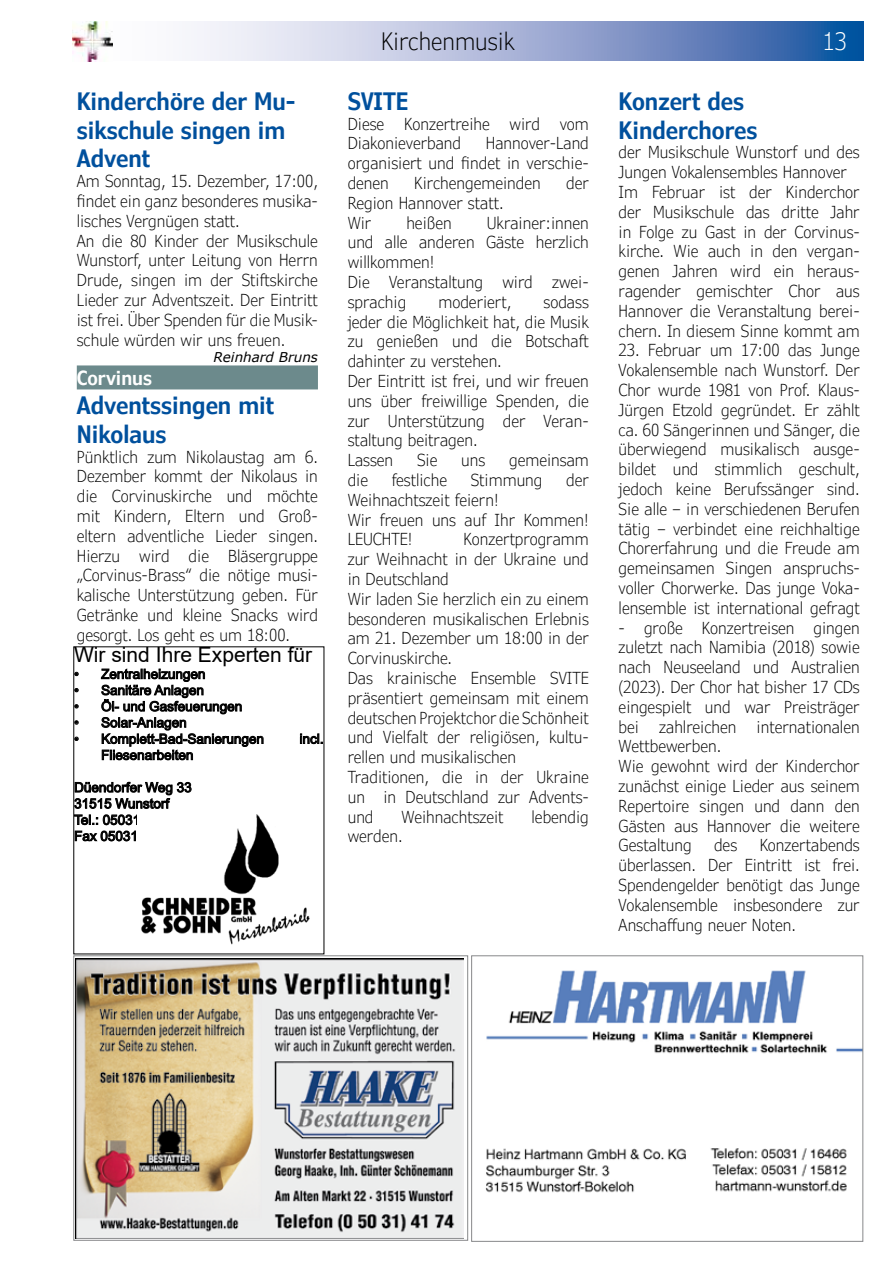
<style>
.page{position:relative;width:893px;height:1263px;background:#fff}
.page>*{position:absolute;margin:0;border:0;box-sizing:border-box;transform-origin:0 0}
.t1{font:600 condensed 24px/28.8px "Verdana Pro";color:#00509d}
.t2{font:300 condensed 24px "Verdana Pro";color:#000}
.t3{font:300 condensed 24px "Verdana Pro";color:#fff}
.t4{font:21px "Arial";color:#000}
.t5{font:600 condensed 19.5px "Verdana Pro";color:#fff}
.t6{font:300 condensed 16.5px/19.8px "Verdana Pro";color:#000}
.t7{font:13.5px/16.2px "Arial";color:#000}
.t8{font:italic 13.5px "Verdana";color:#000}
</style>
<div class="page">
<svg style="left:112px;top:21px;width:752px;height:40px"></svg>
<div style="left:77px;top:365px;width:241px;height:24px;background:#6c8a8c"></div>
<img style="left:75px;top:959px;width:388px;height:279px">
<div style="left:73px;top:955px;width:395px;height:286px;border:1px solid #87888a"></div>
<img style="left:485px;top:970px;width:376px;height:223px">
<div style="left:471px;top:955px;width:392px;height:287px;border:1px solid #87888a"></div>
<img style="left:73px;top:21px;width:39px;height:40px">
<svg style="left:75px;top:671px;width:4px;height:5px"></svg>
<svg style="left:75px;top:688px;width:4px;height:4px"></svg>
<svg style="left:75px;top:704px;width:4px;height:5px"></svg>
<svg style="left:75px;top:720px;width:4px;height:5px"></svg>
<svg style="left:75px;top:736px;width:4px;height:5px"></svg>
<svg style="left:300px;top:734px;width:22px;height:10px"></svg>
<svg style="left:101px;top:668px;width:163px;height:93px"></svg>
<svg style="left:75px;top:781px;width:117px;height:61px"></svg>
<img style="left:138px;top:814px;width:172px;height:130px">
<h1 class="t1" style="left:77px;top:87px;width:220px">Kinderchöre der Mu&shy;sikschule singen im<br>Advent</h1>
<p class="t6" style="left:77px;top:172px;width:243px">Am Sonntag, 15. Dezember, 17:00, findet ein ganz besonderes musika&shy;lisches Vergnügen statt.<br>An die 80 Kinder der Musikschule Wunstorf, unter Leitung von Herrn Drude, singen im der Stiftskirche Lieder zur Adventszeit. Der Eintritt ist frei. Über Spenden für die Musik&shy;schule würden wir uns freuen.</p>
<p class="t8" style="left:214px;top:348px;width:106px">Reinhard Bruns</p>
<p class="t5" style="left:77px;top:365px;width:77px">Corvinus</p>
<h1 class="t1" style="left:77px;top:391px;width:199px">Adventssingen mit<br>Nikolaus</h1>
<p class="t6" style="left:77px;top:447px;width:243px;text-align:justify">Pünktlich zum Nikolaustag am 6.<br>Dezember kommt der Nikolaus in die Corvinuskirche und möchte mit Kindern, Eltern und Groß&shy;eltern adventliche Lieder singen.<br>Hierzu wird die Bläsergruppe „Corvinus-Brass“ die nötige musi&shy;kalische Unterstützung geben. Für Getränke und kleine Snacks wird gesorgt. Los geht es um 18:00.</p>
<p class="t4" style="left:74px;top:641px;width:240px">Wir sind Ihre Experten für</p>
<p class="t7" style="left:74px;top:666px;width:133px">• Zentralheizungen</p>
<p class="t7" style="left:74px;top:682px;width:131px">• Sanitäre Anlagen</p>
<p class="t7" style="left:74px;top:698px;width:170px">• Öl- und Gasfeuerungen</p>
<p class="t7" style="left:74px;top:714px;width:114px">• Solar-Anlagen</p>
<p class="t7" style="left:74px;top:730px;width:191px">• Komplett-Bad-Sanierungen</p>
<p class="t7" style="left:300px;top:730px;width:26px">incl.</p>
<p class="t7" style="left:101px;top:747px;width:94px">Fliesenarbeiten</p>
<p class="t7" style="left:74px;top:779px;width:119px">Düendorfer Weg 33<br>31515 Wunstorf<br>Tel.: 05031/4067<br>Fax 05031/9547-14</p>
<h1 class="t2" style="left:381px;top:26px;width:135px">Kirchenmusik</h1>
<h1 class="t3" style="left:823px;top:26px;width:25px">13</h1>
<h1 class="t1" style="left:348px;top:87px;width:62px">SVITE</h1>
<p class="t6" style="left:348px;top:114px;width:243px">Diese Konzertreihe wird vom<br>Diakonieverband</p>
<p class="t6" style="left:348px;top:134px;width:243px;text-align:justify;text-indent:138px">Hannover-Land organisiert und findet in verschie&shy;denen</p>
<p class="t6" style="left:414px;top:173px;width:128px">Kirchengemeinden</p>
<p class="t6" style="left:566px;top:173px;width:24px">der</p>
<p class="t6" style="left:348px;top:193px;width:157px">Region Hannover statt.<br>Wir</p>
<p class="t6" style="left:406px;top:213px;width:47px">heißen</p>
<p class="t6" style="left:348px;top:213px;width:243px;text-indent:139px">Ukrainer:innen und alle anderen Gäste herzlich willkommen!<br>Die Veranstaltung wird zwei&shy;sprachig</p>
<p class="t6" style="left:348px;top:292px;width:243px;text-indent:196px">sodass jeder die Möglichkeit hat, die Musik zu genießen und die Botschaft dahinter zu verstehen.<br>Der Eintritt ist frei, und wir freuen uns über freiwillige Spenden, die zur Unterstützung der Veran&shy;staltung beitragen.<br>Lassen</p>
<p class="t6" style="left:438px;top:292px;width:74px">moderiert,</p>
<p class="t6" style="left:417px;top:451px;width:22px">Sie</p>
<p class="t6" style="left:461px;top:451px;width:26px">uns</p>
<p class="t6" style="left:509px;top:451px;width:81px">gemeinsam</p>
<p class="t6" style="left:348px;top:470px;width:22px">die</p>
<p class="t6" style="left:392px;top:470px;width:57px">festliche</p>
<p class="t6" style="left:471px;top:470px;width:73px">Stimmung</p>
<p class="t6" style="left:566px;top:470px;width:24px">der</p>
<p class="t6" style="left:348px;top:490px;width:243px">Weihnachtszeit feiern!<br>Wir freuen uns auf Ihr Kommen!<br>LEUCHTE!</p>
<p class="t6" style="left:348px;top:530px;width:243px;text-indent:116px">Konzertprogramm zur Weihnacht in der Ukraine und in Deutschland<br>Wir laden Sie herzlich ein zu einem besonderen musikalischen Erlebnis am 21. Dezember um 18:00 in der<br>Corvinuskirche.<br>Das krainische Ensemble SVITE präsentiert gemeinsam mit einem deutschen Projektchor die Schönheit und Vielfalt der religiösen, kultu&shy;rellen und musikalischen<br>Traditionen, die in der Ukraine un in Deutschland zur Advents&shy;und</p>
<p class="t6" style="left:401px;top:807px;width:104px">Weihnachtszeit</p>
<p class="t6" style="left:532px;top:807px;width:59px">lebendig</p>
<p class="t6" style="left:348px;top:827px;width:56px">werden.</p>
<h1 class="t1" style="left:619px;top:87px;width:140px">Konzert des<br>Kinderchores</h1>
<p class="t6" style="left:619px;top:143px;width:243px">der Musikschule Wunstorf und des<br>Jungen Vokalensembles Hannover<br>Im Februar ist der Kinderchor der Musikschule das dritte Jahr in Folge zu Gast in der Corvinus&shy;kirche. Wie auch in den vergan&shy;genen Jahren wird ein heraus&shy;ragender gemischter Chor aus<br>Hannover die Veranstaltung berei&shy;chern. In diesem Sinne kommt am</p>
<p class="t6" style="left:619px;top:341px;width:243px;text-align:justify">23. Februar um 17:00 das Junge Vokalensemble nach Wunstorf. Der Chor wurde 1981 von Prof. Klaus-Jürgen Etzold gegründet. Er zählt ca. 60 Sängerinnen und Sänger, die überwiegend musikalisch ausge&shy;bildet und stimmlich geschult, jedoch keine Berufssänger sind.<br>Sie alle – in verschiedenen Berufen tätig – verbindet eine reichhaltige Chorerfahrung und die Freude am gemeinsamen Singen anspruchs&shy;voller Chorwerke. Das junge Voka&shy;lensemble ist international gefragt</p>
<p class="t6" style="left:619px;top:618px;width:243px">- große Konzertreisen gingen zuletzt nach Namibia (2018) sowie nach Neuseeland und Australien (2023). Der Chor hat bisher 17 CDs eingespielt und war Preisträger bei zahlreichen internationalen<br>Wettbewerben.<br>Wie gewohnt wird der Kinderchor zunächst einige Lieder aus seinem<br>Repertoire singen und dann den<br>Gästen aus Hannover die weitere<br>Gestaltung</p>
<p class="t6" style="left:619px;top:836px;width:243px;text-align:justify;text-indent:141px">Konzertabends überlassen. Der Eintritt ist frei.<br>Spendengelder benötigt das Junge Vokalensemble insbesondere zur Anschaffung neuer Noten.</p>
<p class="t6" style="left:714px;top:836px;width:25px">des</p>
</div>
